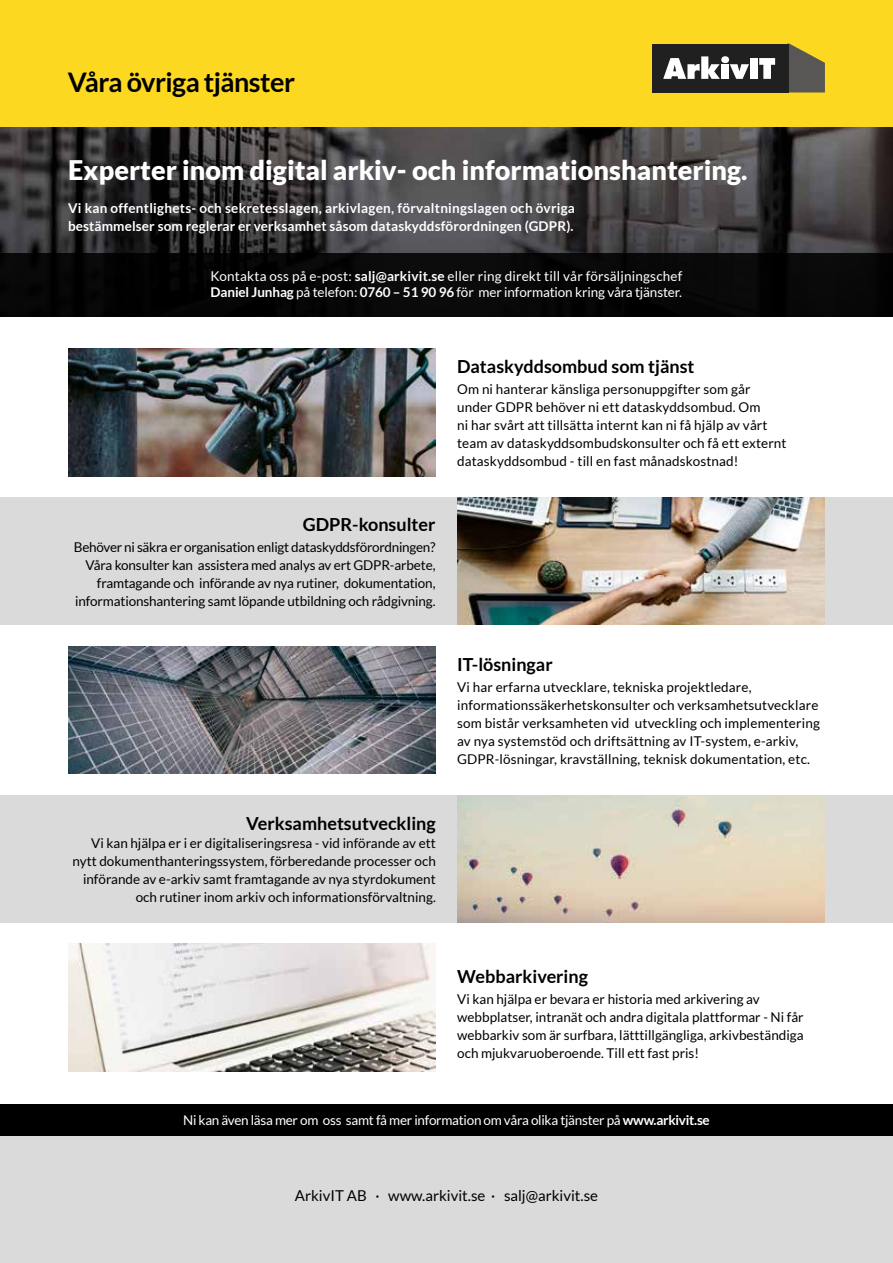
<style>
.page{position:relative;width:893px;height:1263px;background:#fff}
.page>*{position:absolute;margin:0;border:0;box-sizing:border-box;transform-origin:0 0}
.t1{font:900 27px "Lato";color:#fff}
.t2{font:700 27px "Lato";letter-spacing:-.02em;color:#000}
.t3{font:700 18px "Lato";color:#000}
.t4{font:15px "Lato";color:#000}
.t5{font:13.5px/18px "Lato";color:#000}
.t6{font:700 13.5px/18px "Lato";letter-spacing:.02em;color:#fff}
.t7{font:13.5px/16.2px "Lato";letter-spacing:.015em;color:#fff}
.t8{font:13.5px "Lato";letter-spacing:-.01em;color:#fff}
.s1{font-weight:700}
</style>
<div class="page">
<div style="left:0;top:1104px;width:893px;height:32px;background:#000"></div>
<img style="left:0;top:126px;width:893px;height:127px">
<div style="left:0;top:253px;width:893px;height:63px;background:#070708"></div>
<div style="left:0;top:0;width:893px;height:126px;background:#fcd920"></div>
<svg style="left:788px;top:44px;width:37px;height:48px"></svg>
<div style="left:652px;top:44px;width:136px;height:48px;background:#202020"></div>
<svg style="left:663px;top:56px;width:57px;height:23px"></svg>
<div style="left:722px;top:64px;width:7px;height:15px;background:#fff"></div>
<div style="left:721px;top:56px;width:8px;height:7px;background:#fff;border-radius:50%"></div>
<svg style="left:730px;top:64px;width:19px;height:15px"></svg>
<div style="left:750px;top:58px;width:8px;height:21px;background:#fff"></div>
<svg style="left:759px;top:58px;width:16px;height:21px"></svg>
<div style="left:0;top:1136px;width:893px;height:127px;background:#dadada"></div>
<div style="left:0;top:497px;width:893px;height:128px;background:#dadada"></div>
<div style="left:0;top:795px;width:893px;height:128px;background:#dadada"></div>
<img style="left:68px;top:349px;width:368px;height:127px">
<img style="left:457px;top:497px;width:367px;height:128px">
<img style="left:457px;top:795px;width:368px;height:128px">
<img style="left:68px;top:646px;width:368px;height:128px">
<img style="left:68px;top:944px;width:368px;height:127px">
<h1 class="t2" style="left:68px;top:67px;width:229px">Våra övriga tjänster</h1>
<h1 class="t1" style="left:68px;top:154px;width:681px">Experter inom digital arkiv- och informationshantering.</h1>
<p class="t6" style="left:68px;top:199px;width:508px">Vi kan offentlighets- och sekretesslagen, arkivlagen, förvaltningslagen och övriga bestämmelser som reglerar er verksamhet såsom dataskyddsförordningen (GDPR).</p>
<p class="t7" style="left:210px;top:268px;width:473px">Kontakta oss på e-post: <span class="s1">salj@arkivit.se</span> eller ring direkt till vår försäljningschef<br><span class="s1">Daniel Junhag</span> på telefon: <span class="s1">0760 – 51 90 96</span> för mer information kring våra tjänster.</p>
<h2 class="t3" style="left:303px;top:514px;width:134px">GDPR-konsulter</h2>
<p class="t5" style="left:74px;top:538px;width:363px;text-align:right">Behöver ni säkra er organisation enligt dataskyddsförordningen?<br>Våra konsulter kan assistera med analys av ert GDPR-arbete, framtagande och införande av nya rutiner, dokumentation, informationshantering samt löpande utbildning och rådgivning.</p>
<h2 class="t3" style="left:246px;top:813px;width:191px">Verksamhetsutveckling</h2>
<p class="t5" style="left:73px;top:834px;width:365px;text-align:right">Vi kan hjälpa er i er digitaliseringsresa - vid införande av ett nytt dokumenthanteringssystem, förberedande processer och införande av e-arkiv samt framtagande av nya styrdokument och rutiner inom arkiv och informationsförvaltning.</p>
<h2 class="t3" style="left:457px;top:356px;width:239px">Dataskyddsombud som tjänst</h2>
<p class="t5" style="left:457px;top:380px;width:331px">Om ni hanterar känsliga personuppgifter som går under GDPR behöver ni ett dataskyddsombud. Om<br>ni har svårt att tillsätta internt kan ni få hjälp av vårt team av dataskyddsombudskonsulter och få ett externt dataskyddsombud - till en fast månadskostnad!</p>
<h2 class="t3" style="left:457px;top:654px;width:97px">IT-lösningar</h2>
<p class="t5" style="left:457px;top:678px;width:364px">Vi har erfarna utvecklare, tekniska projektledare, informationssäkerhetskonsulter och verksamhetsutvecklare som bistår verksamheten vid utveckling och implementering av nya systemstöd och driftsättning av IT-system, e-arkiv, GDPR-lösningar, kravställning, teknisk dokumentation, etc.</p>
<h2 class="t3" style="left:457px;top:966px;width:132px">Webbarkivering</h2>
<p class="t5" style="left:457px;top:990px;width:348px">Vi kan hjälpa er bevara er historia med arkivering av webbplatser, intranät och andra digitala plattformar - Ni får webbarkiv som är surfbara, lätttillgängliga, arkivbeständiga och mjukvaruoberoende. Till ett fast pris!</p>
<p class="t8" style="left:183px;top:1112px;width:528px">Ni kan även läsa mer om oss samt få mer information om våra olika tjänster på <span class="s1">www.arkivit.se</span></p>
<p class="t4" style="left:295px;top:1187px;width:305px">ArkivIT AB · www.arkivit.se · salj@arkivit.se</p>
</div>
